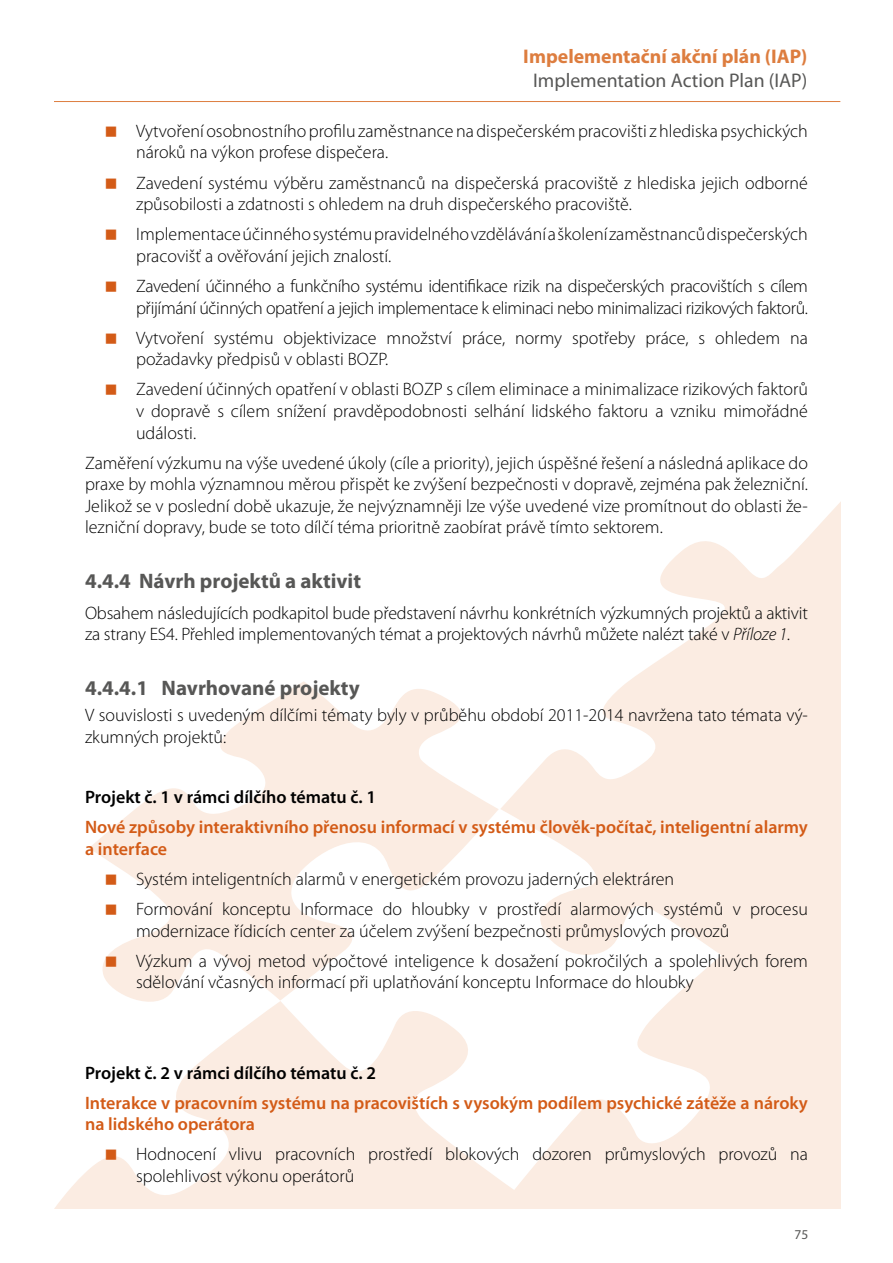
<style>
.page{position:relative;width:893px;height:1263px;background:#fff}
.page>*{position:absolute;margin:0;border:0;box-sizing:border-box;transform-origin:0 0}
.t1{font:700 21px "Myriad Pro";color:#575756}
.t2{font:19.8px "Myriad Pro";color:#575756}
.t3{font:700 19.8px "Myriad Pro";color:#dd7d3f}
.t4{font:300 18px/21.6px "Myriad Pro";color:#000}
.t5{font:600 18px/21.6px "Myriad Pro";color:#d35b17}
.t6{font:300 18px/21.6px "Myriad Pro";letter-spacing:-.02em;color:#000}
.t7{font:600 18px "Myriad Pro";color:#000}
.t8{font:13.5px "Myriad Pro";color:#575756}
.s1{font-style:italic}
</style>
<div class="page">
<hr style="left:54px;top:101px;width:786px;height:1px;background:#dd7d3f">
<svg style="left:54px;top:503px;width:786px;height:706px"></svg>
<svg style="left:106px;top:874px;width:10px;height:10px"></svg>
<svg style="left:106px;top:904px;width:10px;height:11px"></svg>
<svg style="left:106px;top:956px;width:10px;height:10px"></svg>
<svg style="left:106px;top:1150px;width:10px;height:10px"></svg>
<p class="t3" style="left:523px;top:44px;width:286px">Impelementační akční plán (IAP)</p>
<p class="t2" style="left:533px;top:68px;width:276px">Implementation Action Plan (IAP)</p>
<p class="t4" style="left:136px;top:120px;width:673px">Vytvoření osobnostního profilu zaměstnance na dispečerském pracovišti z hlediska psychických nároků na výkon profese dispečera.</p>
<p class="t4" style="left:136px;top:172px;width:673px">Zavedení systému výběru zaměstnanců na dispečerská pracoviště z hlediska jejich odborné způsobilosti a zdatnosti s ohledem na druh dispečerského pracoviště.</p>
<p class="t4" style="left:136px;top:223px;width:673px">Implementace účinného systému pravidelného vzdělávání a školení zaměstnanců dispečerských pracovišť a ověřování jejich znalostí.</p>
<p class="t6" style="left:136px;top:275px;width:673px">Zavedení účinného a funkčního systému identifikace rizik na dispečerských pracovištích s cílem přijímání účinných opatření a jejich implementace k eliminaci nebo minimalizaci rizikových faktorů.</p>
<p class="t4" style="left:136px;top:327px;width:673px">Vytvoření systému objektivizace množství práce, normy spotřeby práce, s ohledem na požadavky předpisů v oblasti BOZP.</p>
<p class="t4" style="left:136px;top:378px;width:673px;text-align:justify">Zavedení účinných opatření v oblasti BOZP s cílem eliminace a minimalizace rizikových faktorů v dopravě s cílem snížení pravděpodobnosti selhání lidského faktoru a vzniku mimořádné události.</p>
<p class="t4" style="left:85px;top:452px;width:724px;text-align:justify">Zaměření výzkumu na výše uvedené úkoly (cíle a priority), jejich úspěšné řešení a následná aplikace do praxe by mohla významnou měrou přispět ke zvýšení bezpečnosti v dopravě, zejména pak železniční.<br>Jelikož se v poslední době ukazuje, že nejvýznamněji lze výše uvedené vize promítnout do oblasti že&shy;lezniční dopravy, bude se toto dílčí téma prioritně zaobírat právě tímto sektorem.</p>
<p class="t1" style="left:85px;top:568px;width:278px">4.4.4 Návrh projektů a aktivit</p>
<p class="t4" style="left:85px;top:602px;width:724px">Obsahem následujících podkapitol bude představení návrhu konkrétních výzkumných projektů a aktivit za strany ES4. Přehled implementovaných témat a projektových návrhů můžete nalézt také v <span class="s1">Příloze 1.</span></p>
<p class="t1" style="left:85px;top:674px;width:276px">4.4.4.1 Navrhované projekty</p>
<p class="t4" style="left:85px;top:704px;width:724px">V souvislosti s uvedeným dílčími tématy byly v průběhu období 2011-2014 navržena tato témata vý&shy;zkumných projektů:</p>
<p class="t7" style="left:85px;top:785px;width:293px">Projekt č. 1 v rámci dílčího tématu č. 1</p>
<p class="t5" style="left:85px;top:816px;width:724px">Nové způsoby interaktivního přenosu informací v systému člověk-počítač, inteligentní alarmy a interface</p>
<p class="t4" style="left:136px;top:864px;width:673px;line-height:30.2px">Systém inteligentních alarmů v energetickém provozu jaderných elektráren<br>Formování konceptu Informace do hloubky v prostředí alarmových systémů v procesu</p>
<p class="t4" style="left:136px;top:915px;width:673px;line-height:30.2px">modernizace řídicích center za účelem zvýšení bezpečnosti průmyslových provozů<br>Výzkum a vývoj metod výpočtové inteligence k dosažení pokročilých a spolehlivých forem</p>
<p class="t4" style="left:136px;top:971px;width:559px">sdělování včasných informací při uplatňování konceptu Informace do hloubky</p>
<p class="t7" style="left:85px;top:1061px;width:293px">Projekt č. 2 v rámci dílčího tématu č. 2</p>
<p class="t5" style="left:85px;top:1091px;width:724px">Interakce v pracovním systému na pracovištích s vysokým podílem psychické zátěže a nároky na lidského operátora</p>
<p class="t4" style="left:136px;top:1143px;width:673px">Hodnocení vlivu pracovních prostředí blokových dozoren průmyslových provozů na spolehlivost výkonu operátorů</p>
<p class="t8" style="left:795px;top:1226px;width:15px">75</p>
</div>
